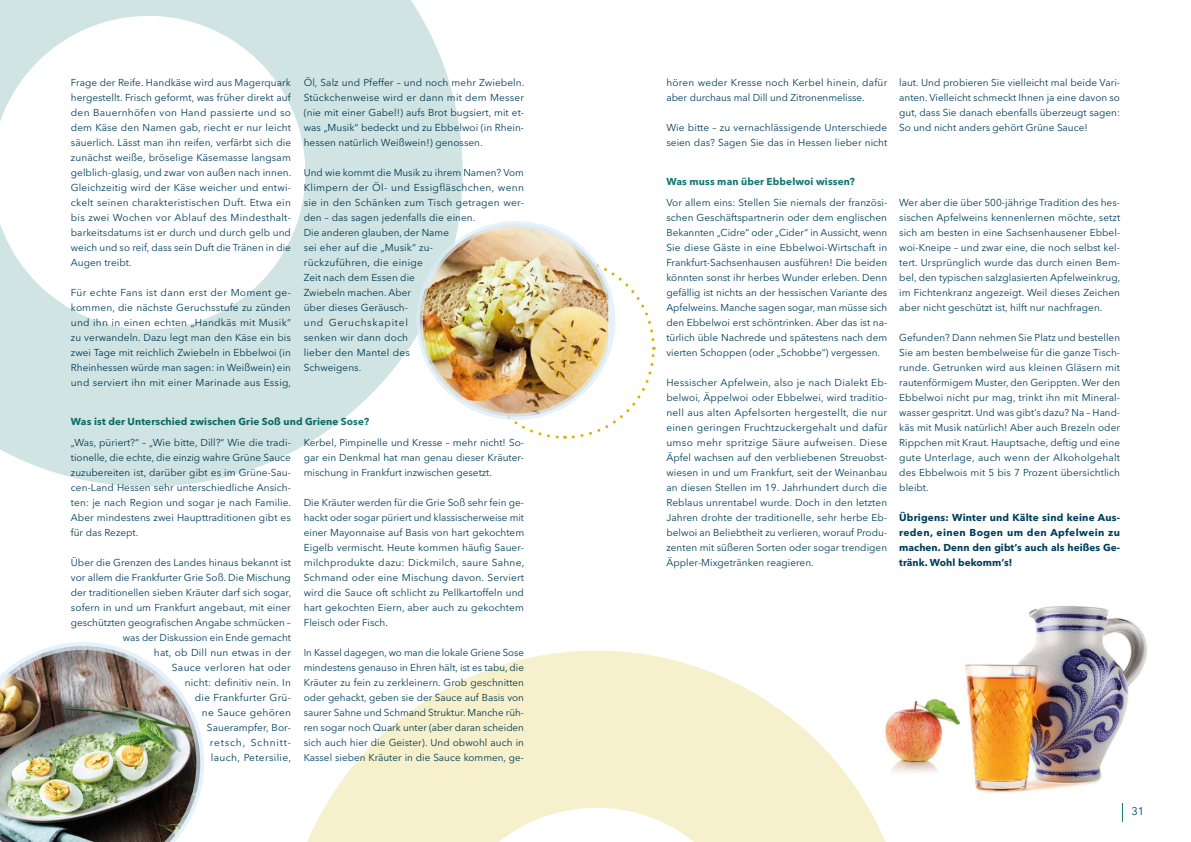
<style>
.page{position:relative;width:1191px;height:842px;background:#fff}
.page>*{position:absolute;margin:0;border:0;box-sizing:border-box;transform-origin:0 0}
.t1{font:11px "Avenir Next LT Pro";color:#003f5c}
.t2{font:10px/15px "Avenir Next LT Pro";letter-spacing:.005em;color:#003f5c;text-align:justify}
.t3{font:700 10px/15px "Avenir Next LT Pro";letter-spacing:.005em;color:#003f5c;text-align:justify}
.t4{font:700 10px "Avenir Next LT Pro";letter-spacing:.01em;color:#127774}
</style>
<div class="page">
<svg style="left:1122px;top:803px;width:1px;height:19px"></svg>
<img style="left:0;top:642px;width:204px;height:200px">
<svg style="left:0;top:0;width:462px;height:487px;fill:#d0e4e3"></svg>
<svg style="left:514px;top:272px;width:142px;height:167px"></svg>
<img style="left:419px;top:224px;width:189px;height:193px">
<div style="left:416px;top:221px;width:199px;height:199px;border:6px solid #daedfb;border-radius:50%"></div>
<img style="left:959px;top:606px;width:188px;height:187px">
<img style="left:910px;top:698px;width:49px;height:74px">
<svg style="left:307px;top:651px;width:603px;height:191px;fill:#f7f0cd"></svg>
<p class="t2" style="left:71px;top:75px;width:222px;text-align:left">Frage der Reife. Handkäse wird aus Magerquark hergestellt. Frisch geformt, was früher direkt auf den Bauernhöfen von Hand passierte und so dem Käse den Namen gab, riecht er nur leicht säuerlich. Lässt man ihn reifen, verfärbt sich die zunächst weiße, bröselige Käsemasse langsam gelblich-glasig, und zwar von außen nach innen.<br>Gleichzeitig wird der Käse weicher und entwi&shy;ckelt seinen charakteristischen Duft. Etwa ein bis zwei Wochen vor Ablauf des Mindesthalt&shy;barkeitsdatums ist er durch und durch gelb und weich und so reif, dass sein Duft die Tränen in die Augen treibt.</p>
<p class="t2" style="left:71px;top:285px;width:222px">Für echte Fans ist dann erst der Moment ge&shy;kommen, die nächste Geruchsstufe zu zünden und ihn in einen echten „Handkäs mit Musik“ zu verwandeln. Dazu legt man den Käse ein bis zwei Tage mit reichlich Zwiebeln in Ebbelwoi (in Rheinhessen würde man sagen: in Weißwein) ein und serviert ihn mit einer Marinade aus Essig,</p>
<p class="t2" style="left:304px;top:75px;width:222px;text-align:left">Öl, Salz und Pfeffer – und noch mehr Zwiebeln.<br>Stückchenweise wird er dann mit dem Messer (nie mit einer Gabel!) aufs Brot bugsiert, mit et&shy;was „Musik“ bedeckt und zu Ebbelwoi (in Rhein&shy;hessen natürlich Weißwein!) genossen.</p>
<p class="t2" style="left:304px;top:165px;width:222px;text-align:left">Und wie kommt die Musik zu ihrem Namen? Vom<br>Klimpern der Öl- und Essigfläschchen, wenn sie in den Schänken zum Tisch getragen wer&shy;den – das sagen jedenfalls die einen.<br>Die anderen glauben, der Name<br>sei eher auf die „Musik“ zu-<br>rückzuführen, die einige<br>Zeit nach dem Essen die<br>Zwiebeln machen. Aber<br>über dieses Geräusch-<br>und Geruchskapitel<br>senken wir dann doch<br>lieber den Mantel des<br>Schweigens.</p>
<p class="t4" style="left:71px;top:416px;width:300px">Was ist der Unterschied zwischen Grie Soß und Griene Sose?</p>
<p class="t2" style="left:71px;top:435px;width:222px;text-align:left">„Was, püriert?“ – „Wie bitte, Dill?“ Wie die tradi&shy;tionelle, die echte, die einzig wahre Grüne Sauce zuzubereiten ist, darüber gibt es im Grüne-Sau&shy;cen-Land Hessen sehr unterschiedliche Ansich&shy;ten: je nach Region und sogar je nach Familie.<br>Aber mindestens zwei Haupttraditionen gibt es für das Rezept.</p>
<p class="t2" style="left:71px;top:555px;width:222px;text-align:right">Über die Grenzen des Landes hinaus bekannt ist vor allem die Frankfurter Grie Soß. Die Mischung der traditionellen sieben Kräuter darf sich sogar, sofern in und um Frankfurt angebaut, mit einer geschützten geografischen Angabe schmücken – was der Diskussion ein Ende gemacht<br>hat, ob Dill nun etwas in der<br>Sauce verloren hat oder<br>nicht: definitiv nein. In<br>die Frankfurter Grü-<br>ne Sauce gehören<br>Sauerampfer, Bor-<br>retsch, Schnitt-<br>lauch, Petersilie,</p>
<p class="t2" style="left:304px;top:435px;width:222px">Kerbel, Pimpinelle und Kresse – mehr nicht! So&shy;gar ein Denkmal hat man genau dieser Kräuter&shy;mischung in Frankfurt inzwischen gesetzt.</p>
<p class="t2" style="left:304px;top:495px;width:222px">Die Kräuter werden für die Grie Soß sehr fein ge&shy;hackt oder sogar püriert und klassischerweise mit einer Mayonnaise auf Basis von hart gekochtem Eigelb vermischt. Heute kommen häufig Sauer&shy;milchprodukte dazu: Dickmilch, saure Sahne, Schmand oder eine Mischung davon. Serviert wird die Sauce oft schlicht zu Pellkartoffeln und hart gekochten Eiern, aber auch zu gekochtem Fleisch oder Fisch.</p>
<p class="t2" style="left:304px;top:645px;width:222px">In Kassel dagegen, wo man die lokale Griene Sose mindestens genauso in Ehren hält, ist es tabu, die Kräuter zu fein zu zerkleinern. Grob geschnitten oder gehackt, geben sie der Sauce auf Basis von saurer Sahne und Schmand Struktur. Manche rüh&shy;ren sogar noch Quark unter (aber daran scheiden sich auch hier die Geister). Und obwohl auch in Kassel sieben Kräuter in die Sauce kommen, ge-</p>
<p class="t2" style="left:666px;top:75px;width:222px">hören weder Kresse noch Kerbel hinein, dafür aber durchaus mal Dill und Zitronenmelisse.</p>
<p class="t2" style="left:666px;top:120px;width:222px">Wie bitte – zu vernachlässigende Unterschiede seien das? Sagen Sie das in Hessen lieber nicht</p>
<p class="t4" style="left:666px;top:176px;width:190px">Was muss man über Ebbelwoi wissen?</p>
<p class="t2" style="left:666px;top:195px;width:222px">Vor allem eins: Stellen Sie niemals der französi&shy;schen Geschäftspartnerin oder dem englischen Bekannten „Cidre“ oder „Cider“ in Aussicht, wenn Sie diese Gäste in eine Ebbelwoi-Wirtschaft in Frankfurt-Sachsenhausen ausführen! Die beiden könnten sonst ihr herbes Wunder erleben. Denn gefällig ist nichts an der hessischen Variante des Apfelweins. Manche sagen sogar, man müsse sich den Ebbelwoi erst schöntrinken. Aber das ist na&shy;türlich üble Nachrede und spätestens nach dem vierten Schoppen (oder „Schobbe“) vergessen.</p>
<p class="t2" style="left:666px;top:375px;width:222px">Hessischer Apfelwein, also je nach Dialekt Eb&shy;belwoi, Äppelwoi oder Ebbelwei, wird traditio&shy;nell aus alten Apfelsorten hergestellt, die nur einen geringen Fruchtzuckergehalt und dafür umso mehr spritzige Säure aufweisen. Diese Äpfel wachsen auf den verbliebenen Streuobst&shy;wiesen in und um Frankfurt, seit der Weinanbau an diesen Stellen im 19. Jahrhundert durch die Reblaus unrentabel wurde. Doch in den letzten Jahren drohte der traditionelle, sehr herbe Eb&shy;belwoi an Beliebtheit zu verlieren, worauf Produ&shy;zenten mit süßeren Sorten oder sogar trendigen Äppler-Mixgetränken reagieren.</p>
<p class="t2" style="left:899px;top:75px;width:222px">laut. Und probieren Sie vielleicht mal beide Vari&shy;anten. Vielleicht schmeckt Ihnen ja eine davon so gut, dass Sie danach ebenfalls überzeugt sagen:<br>So und nicht anders gehört Grüne Sauce!</p>
<p class="t2" style="left:899px;top:195px;width:223px">Wer aber die über 500-jährige Tradition des hes&shy;sischen Apfelweins kennenlernen möchte, setzt sich am besten in eine Sachsenhausener Ebbel&shy;woi-Kneipe – und zwar eine, die noch selbst kel&shy;tert. Ursprünglich wurde das durch einen Bem&shy;bel, den typischen salzglasierten Apfelweinkrug, im Fichtenkranz angezeigt. Weil dieses Zeichen aber nicht geschützt ist, hilft nur nachfragen.</p>
<p class="t2" style="left:899px;top:330px;width:222px">Gefunden? Dann nehmen Sie Platz und bestellen Sie am besten bembelweise für die ganze Tisch&shy;runde. Getrunken wird aus kleinen Gläsern mit rautenförmigem Muster, den Gerippten. Wer den Ebbelwoi nicht pur mag, trinkt ihn mit Mineral&shy;wasser gespritzt. Und was gibt’s dazu? Na – Hand&shy;käs mit Musik natürlich! Aber auch Brezeln oder Rippchen mit Kraut. Hauptsache, deftig und eine gute Unterlage, auch wenn der Alkoholgehalt des Ebbelwois mit 5 bis 7 Prozent übersichtlich bleibt.</p>
<p class="t3" style="left:899px;top:510px;width:222px">Übrigens: Winter und Kälte sind keine Aus&shy;reden, einen Bogen um den Apfelwein zu machen. Denn den gibt’s auch als heißes Ge&shy;tränk. Wohl bekomm’s!</p>
<p class="t1" style="left:1131px;top:804px;width:14px">31</p>
</div>
